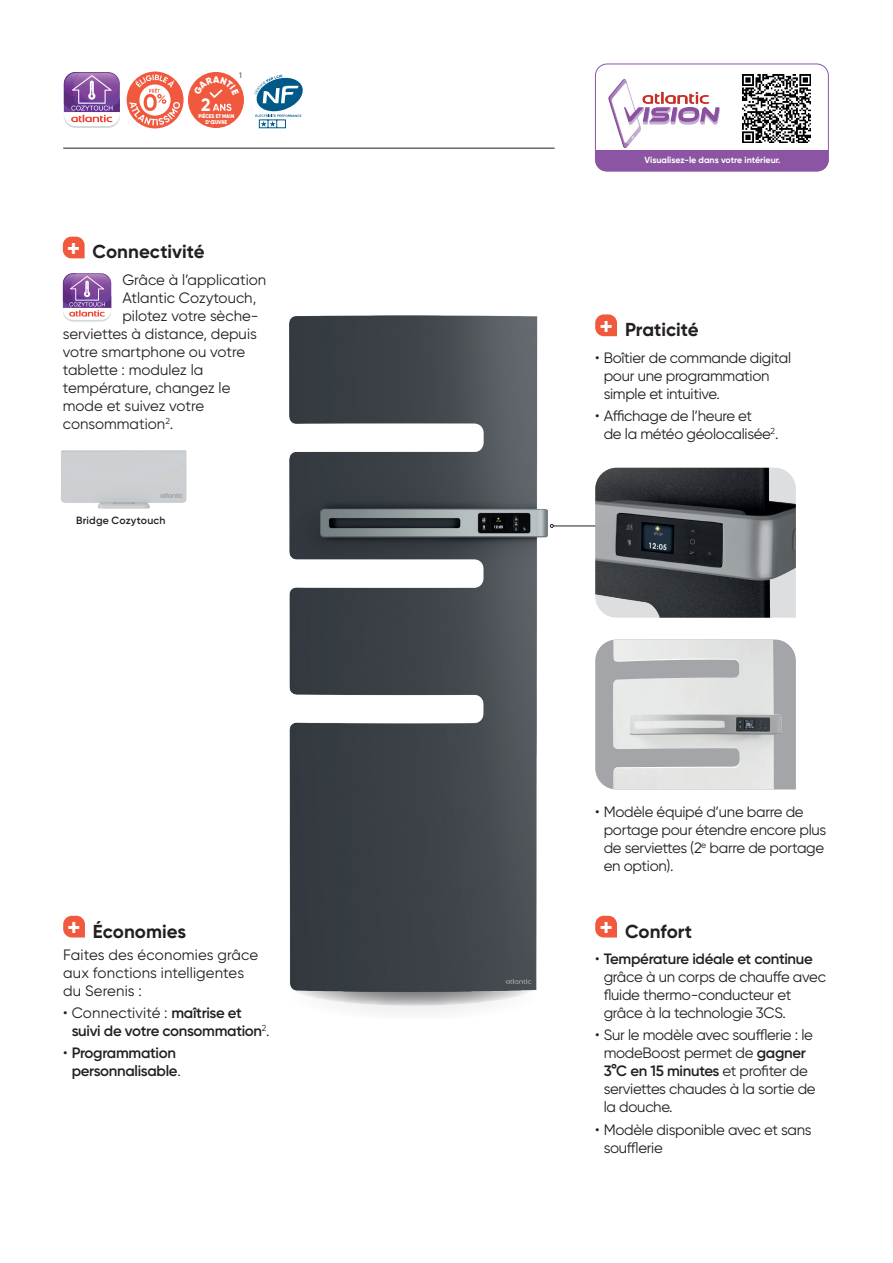
<style>
.page{position:relative;width:893px;height:1263px;background:#fff}
.page>*{position:absolute;margin:0;border:0;box-sizing:border-box;transform-origin:0 0}
.t1{font:700 18.75px "Gilroy";color:#231f20}
.t2{font:700 17.85px "Gilroy";color:#fff}
.t3{font:15px/18px "Gilroy";letter-spacing:-.02em;color:#231f20}
.t4{font:15px "Gilroy";color:#231f20}
.t5{font:600 15px/18px "Gilroy";letter-spacing:-.02em;color:#231f20}
.t6{font:15px/18px "Gilroy";letter-spacing:.01em;color:#231f20}
.t7{font:600 10.5px "Gilroy";letter-spacing:.02em;color:#231f20}
.t8{font:700 8.85px "Gilroy";color:#fff}
.t9{font:7.8px "Gilroy";color:#231f20}
.t10{font:900 5.4px/5.8px "Gilroy";letter-spacing:.01em;color:#fff;text-align:center;scale:.9 1}
.s1{font-size:24.3px;color:#fff}
.s2{font-weight:400}
.s3{font-weight:600}
</style>
<div class="page">
<svg style="left:595px;top:916px;width:22px;height:21px"></svg>
<svg style="left:595px;top:314px;width:22px;height:22px"></svg>
<img style="left:595px;top:468px;width:201px;height:150px">
<svg style="left:595px;top:640px;width:201px;height:149px;background:#a9aaae"></svg>
<img style="left:613px;top:639px;width:168px;height:150px">
<svg style="left:63px;top:916px;width:22px;height:21px"></svg>
<div style="left:595px;top:64px;width:234px;height:107px;border:1px solid #8c55a3;border-radius:12px"></div>
<div style="left:595px;top:150px;width:233px;height:21px;background:#8c55a3"></div>
<img style="left:608px;top:79px;width:112px;height:70px">
<img style="left:742px;top:74px;width:68px;height:68px">
<hr style="left:63px;top:148px;width:492px;height:1px;background:#231f20">
<img style="left:61px;top:450px;width:126px;height:59px">
<img style="left:127px;top:72px;width:57px;height:56px;border-radius:28px">
<svg style="left:64px;top:72px;width:56px;height:56px"></svg>
<div style="left:188px;top:72px;width:56px;height:56px;background:#f0593e;border-radius:50%"></div>
<svg style="left:254px;top:75px;width:49px;height:53px"></svg>
<svg style="left:63px;top:237px;width:22px;height:21px"></svg>
<svg style="left:63px;top:273px;width:48px;height:49px"></svg>
<div style="left:288px;top:972px;width:250px;height:48px;background:#f8f8f8;border-radius:50%"></div>
<svg style="left:290px;top:967px;width:246px;height:39px;background:#babbbc"></svg>
<img style="left:289px;top:316px;width:259px;height:676px">
<hr style="left:553px;top:526px;width:42px;height:1px;background:#231f20">
<svg style="left:550px;top:524px;width:4px;height:4px"></svg>
<svg style="left:193px;top:76px;width:46px;height:35px"></svg>
<p class="t9" style="left:239px;top:71px;width:4px">1</p>
<p class="t2" style="left:201px;top:93px;width:11px">2</p>
<p class="t10" style="left:198px;top:113px;width:41px">PIÈCES ET MAIN<br>D’ŒUVRE</p>
<p class="t1" style="left:67px;top:240px;width:139px"><span class="s1">+</span> Connectivité</p>
<p class="t4" style="left:122px;top:270px;width:145px">Grâce à l’application</p>
<p class="t4" style="left:122px;top:288px;width:135px">Atlantic Cozytouch,</p>
<p class="t3" style="left:122px;top:306px;width:138px">pilotez votre sèche-</p>
<p class="t4" style="left:63px;top:324px;width:196px">serviettes à distance, depuis</p>
<p class="t4" style="left:63px;top:342px;width:184px">votre smartphone ou votre</p>
<p class="t4" style="left:63px;top:360px;width:142px">tablette : modulez la</p>
<p class="t4" style="left:63px;top:378px;width:169px">température, changez le</p>
<p class="t3" style="left:63px;top:396px;width:143px">mode et suivez votre</p>
<p class="t4" style="left:63px;top:414px;width:112px">consommation<sup>2</sup>.</p>
<p class="t7" style="left:76px;top:514px;width:91px">Bridge Cozytouch</p>
<p class="t1" style="left:67px;top:919px;width:120px"><span class="s1">+</span> Économies</p>
<p class="t6" style="left:63px;top:945px;width:197px">Faites des économies grâce aux fonctions intelligentes du Serenis :</p>
<p class="t5" style="left:72px;top:1004px;width:199px;text-indent:-9px"><span class="s2">• Connectivité :</span> maîtrise et suivi de votre consommation<sup>2</sup><span class="s2">.</span></p>
<p class="t5" style="left:63px;top:1044px;width:119px;text-align:center"><span class="s2">•</span> Programmation personnalisable<span class="s2">.</span></p>
<p class="t8" style="left:645px;top:154px;width:138px">Visualisez-le dans votre intérieur.</p>
<p class="t1" style="left:599px;top:318px;width:101px"><span class="s1">+</span> Praticité</p>
<p class="t3" style="left:604px;top:348px;width:189px;text-indent:-9px">• Boîtier de commande digital pour une programmation simple et intuitive.</p>
<p class="t3" style="left:604px;top:407px;width:176px;text-indent:-9px">• Affichage de l’heure et<br>de la météo géolocalisée<sup>2</sup>.</p>
<p class="t3" style="left:604px;top:803px;width:224px;text-indent:-8px">• Modèle équipé d’une barre de portage pour étendre encore plus de serviettes (2<sup>e</sup> barre de portage en option).</p>
<p class="t1" style="left:599px;top:919px;width:94px"><span class="s1">+</span> Confort</p>
<p class="t3" style="left:604px;top:950px;width:224px;text-indent:-9px">• <span class="s3">Température idéale et continue </span>grâce à un corps de chauffe avec fluide thermo-conducteur et grâce à la technologie 3CS.</p>
<p class="t3" style="left:604px;top:1026px;width:213px;text-indent:-9px">• Sur le modèle avec soufflerie : le modeBoost permet de <span class="s3">gagner<br>3°C en 15 minutes</span> et profiter de serviettes chaudes à la sortie de la douche.</p>
<p class="t3" style="left:604px;top:1120px;width:209px;text-indent:-9px">• Modèle disponible avec et sans soufflerie</p>
</div>
